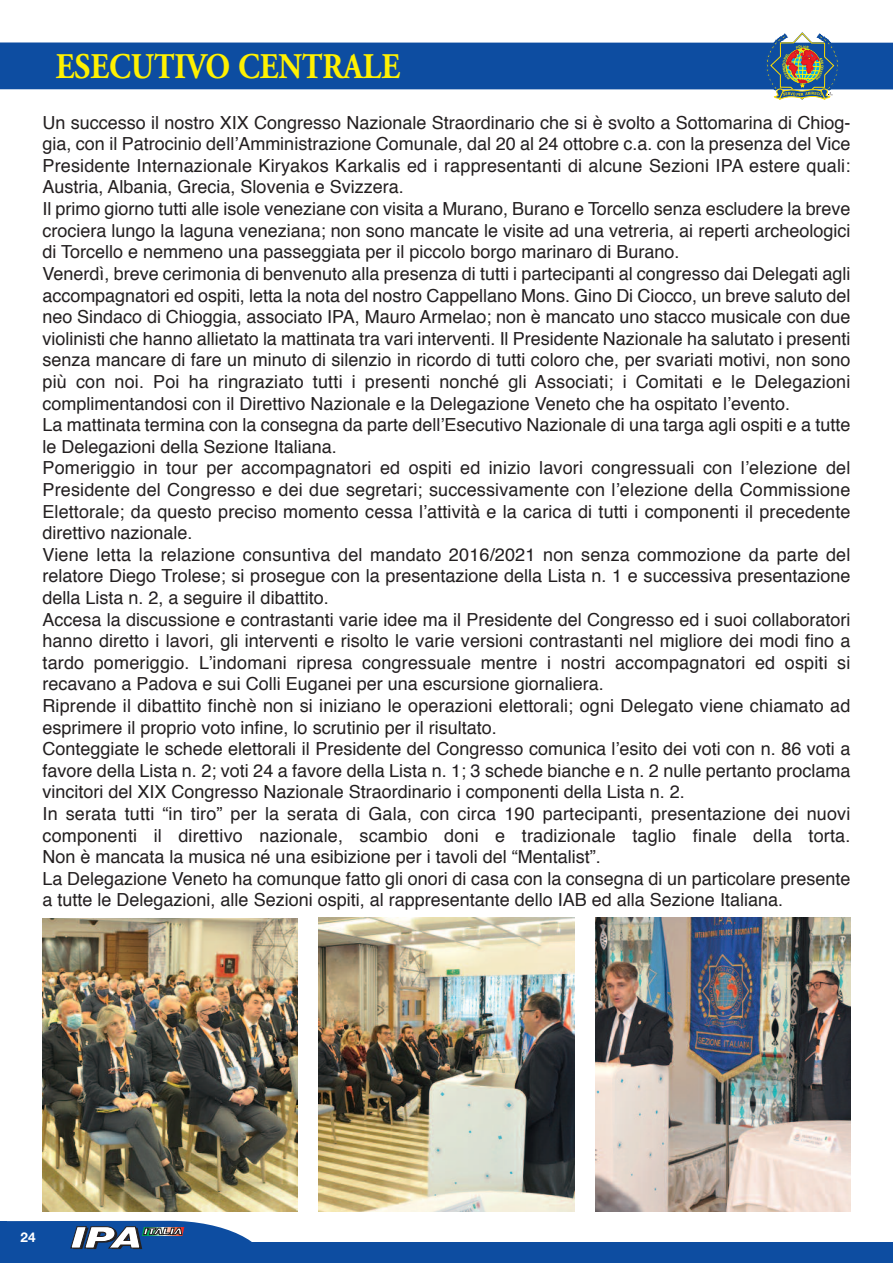
<style>
.page{position:relative;width:893px;height:1263px;background:#fff}
.page>*{position:absolute;margin:0;border:0;box-sizing:border-box;transform-origin:0 0}
.t1{font:700 36px "Adobe Garamond Pro";color:#fff101;scale:.88 1}
.t2{font:18px/21.6px "Helvetica";color:#231f20}
.t3{font:700 13.5px "Helvetica Neue";color:#fff}
.t4{font:700 3.3px "Helvetica";color:#fff101}
</style>
<div class="page">
<svg style="left:892px;top:1242px;width:1px;height:21px"></svg>
<div style="left:4px;top:1242px;width:888px;height:21px;background:#0d4da1"></div>
<div style="left:0;top:1221px;width:7px;height:42px;background:#0d4da1"></div>
<svg style="left:7px;top:1221px;width:245px;height:28px"></svg>
<div style="left:0;top:42px;width:893px;height:47px;background:#0d4da1"></div>
<img style="left:43px;top:918px;width:255px;height:294px">
<img style="left:595px;top:918px;width:255px;height:294px">
<img style="left:319px;top:918px;width:255px;height:294px">
<svg style="left:765px;top:32px;width:74px;height:68px"></svg>
<h1 class="t1" style="left:56px;top:53px;width:393px">ESECUTIVO CENTRALE</h1>
<p class="t2" style="left:43px;top:113px;width:809px">Un successo il nostro XIX Congresso Nazionale Straordinario che si è svolto a Sottomarina di Chiog&shy;gia, con il Patrocinio dell’Amministrazione Comunale, dal 20 al 24 ottobre c.a. con la presenza del Vice Presidente Internazionale Kiryakos Karkalis ed i rappresentanti di alcune Sezioni IPA estere quali:<br>Austria, Albania, Grecia, Slovenia e Svizzera.<br>Il primo giorno tutti alle isole veneziane con visita a Murano, Burano e Torcello senza escludere la breve crociera lungo la laguna veneziana; non sono mancate le visite ad una vetreria, ai reperti archeologici di Torcello e nemmeno una passeggiata per il piccolo borgo marinaro di Burano.<br>Venerdì, breve cerimonia di benvenuto alla presenza di tutti i partecipanti al congresso dai Delegati agli accompagnatori ed ospiti, letta la nota del nostro Cappellano Mons. Gino Di Ciocco, un breve saluto del neo Sindaco di Chioggia, associato IPA, Mauro Armelao; non è mancato uno stacco musicale con due violinisti che hanno allietato la mattinata tra vari interventi. Il Presidente Nazionale ha salutato i presenti senza mancare di fare un minuto di silenzio in ricordo di tutti coloro che, per svariati motivi, non sono più con noi. Poi ha ringraziato tutti i presenti nonché gli Associati; i Comitati e le Delegazioni complimentandosi con il Direttivo Nazionale e la Delegazione Veneto che ha ospitato l’evento.<br>La mattinata termina con la consegna da parte dell’Esecutivo Nazionale di una targa agli ospiti e a tutte le Delegazioni della Sezione Italiana.<br>Pomeriggio in tour per accompagnatori ed ospiti ed inizio lavori congressuali con l’elezione del Presidente del Congresso e dei due segretari; successivamente con l’elezione della Commissione Elettorale; da questo preciso momento cessa l’attività e la carica di tutti i componenti il precedente direttivo nazionale.<br>Viene letta la relazione consuntiva del mandato 2016/2021 non senza commozione da parte del relatore Diego Trolese; si prosegue con la presentazione della Lista n. 1 e successiva presentazione della Lista n. 2, a seguire il dibattito.<br>Accesa la discussione e contrastanti varie idee ma il Presidente del Congresso ed i suoi collaboratori hanno diretto i lavori, gli interventi e risolto le varie versioni contrastanti nel migliore dei modi fino a tardo pomeriggio. L’indomani ripresa congressuale mentre i nostri accompagnatori ed ospiti si recavano a Padova e sui Colli Euganei per una escursione giornaliera.<br>Riprende il dibattito finchè non si iniziano le operazioni elettorali; ogni Delegato viene chiamato ad esprimere il proprio voto infine, lo scrutinio per il risultato.<br>Conteggiate le schede elettorali il Presidente del Congresso comunica l’esito dei voti con n. 86 voti a favore della Lista n. 2; voti 24 a favore della Lista n. 1; 3 schede bianche e n. 2 nulle pertanto proclama vincitori del XIX Congresso Nazionale Straordinario i componenti della Lista n. 2.<br>In serata tutti “in tiro” per la serata di Gala, con circa 190 partecipanti, presentazione dei nuovi componenti il direttivo nazionale, scambio doni e tradizionale taglio finale della torta.<br>Non è mancata la musica né una esibizione per i tavoli del “Mentalist”.<br>La Delegazione Veneto ha comunque fatto gli onori di casa con la consegna di un particolare presente a tutte le Delegazioni, alle Sezioni ospiti, al rappresentante dello IAB ed alla Sezione Italiana.</p>
<p class="t4" style="left:825px;top:65px;width:4px;rotate:90deg">O</p>
<p class="t3" style="left:21px;top:1232px;width:16px">24</p>
</div>
